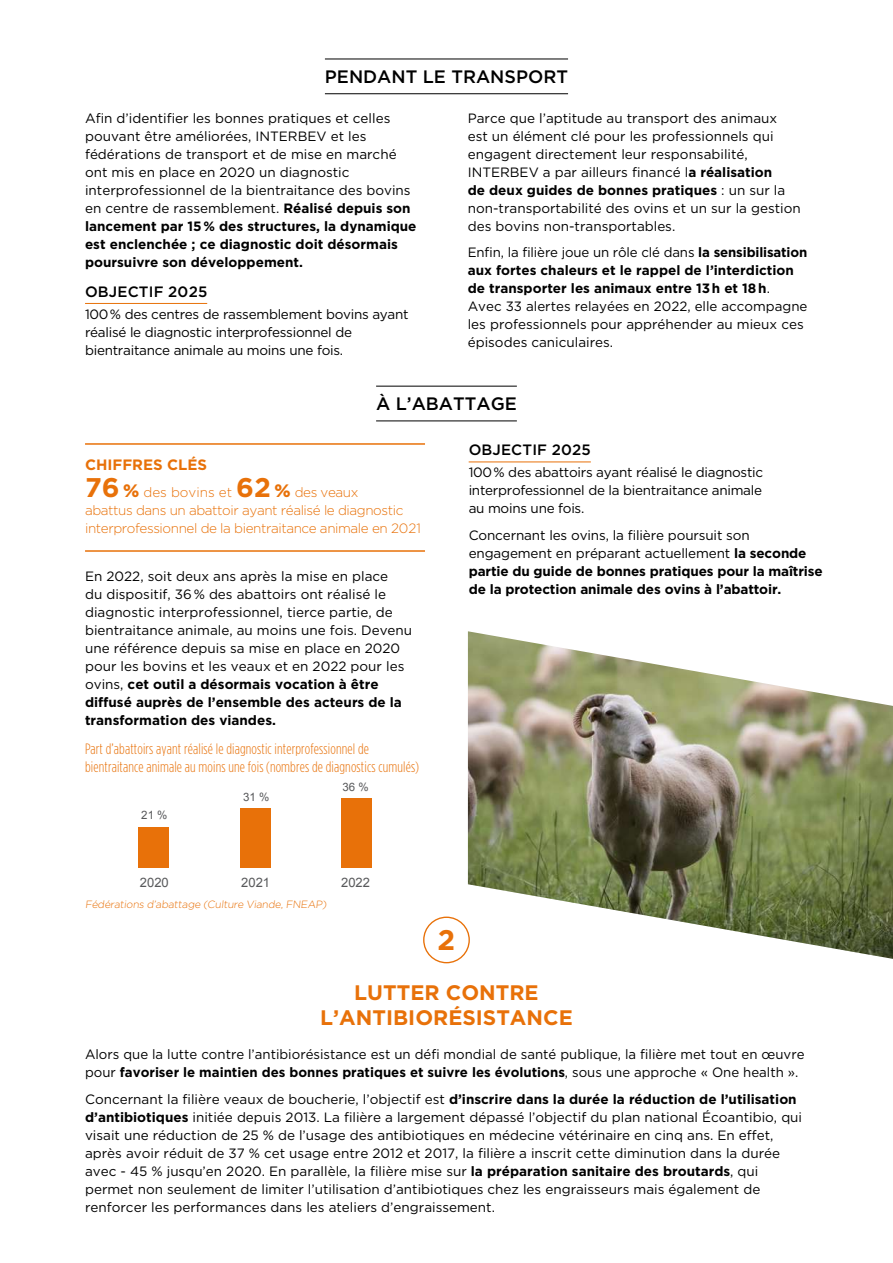
<style>
.page{position:relative;width:893px;height:1263px;background:#fff}
.page>*{position:absolute;margin:0;border:0;box-sizing:border-box;transform-origin:0 0}
.t1{font:700 28.35px "Gotham";color:#e87109}
.t2{font:700 21px/25.2px "Gotham";color:#e87109;text-align:center}
.t3{font:500 18px "Gotham";color:#000}
.t4{font:300 15px/18px "Gotham Condensed";letter-spacing:.01em;color:#e87109}
.t5{font:500 15px "Gotham";letter-spacing:.01em;color:#000}
.t6{font:700 15px "Gotham";color:#e87109}
.t7{font:13.5px/18px "Gotham";color:#000}
.t8{font:700 13.5px/18px "Gotham";letter-spacing:-.01em;color:#000}
.t9{font:300 13.5px/18px "Gotham";letter-spacing:-.03em;color:#e87109}
.t10{font:13.5px/18px "Gotham";letter-spacing:-.02em;color:#000}
.t11{font:12.9px "Arial";color:#58595b}
.t12{font:11.55px "Arial";color:#58595b}
.t13{font:300 10.5px "Gotham";color:#e87109}
.s1{font-weight:700}
.s2{font-weight:700;font-size:27px}
.s3{font-weight:900;font-size:18px}
.s4{font-weight:400}
</style>
<div class="page">
<img style="left:468px;top:631px;width:425px;height:328px">
<hr style="left:85px;top:303px;width:122px;height:1px;background:#e87109">
<hr style="left:469px;top:462px;width:122px;height:1px;background:#e87109">
<hr style="left:85px;top:443px;width:340px;height:2px;background:#e87109">
<hr style="left:85px;top:550px;width:340px;height:2px;background:#e87109">
<hr style="left:325px;top:59px;width:243px;height:1px;background:#000">
<hr style="left:325px;top:93px;width:243px;height:1px;background:#000">
<hr style="left:376px;top:386px;width:141px;height:1px;background:#000">
<hr style="left:376px;top:420px;width:141px;height:1px;background:#000">
<div style="left:423px;top:916px;width:47px;height:47px;border:1px solid #e87109;border-radius:50%"></div>
<div style="left:341px;top:798px;width:30px;height:69px;background:#e87109"></div>
<div style="left:139px;top:827px;width:30px;height:40px;background:#e87109"></div>
<div style="left:240px;top:808px;width:30px;height:59px;background:#e87109"></div>
<h3 class="t3" style="left:325px;top:65px;width:245px">PENDANT LE TRANSPORT</h3>
<p class="t7" style="left:468px;top:108px;width:335px">Parce que l’aptitude au transport des animaux est un élément clé pour les professionnels qui engagent directement leur responsabilité, INTERBEV a par ailleurs financé l<span class="s1">a réalisation<br>de deux guides de bonnes pratiques</span> : un sur la non‑transportabilité des ovins et un sur la gestion des bovins non-transportables.</p>
<p class="t7" style="left:468px;top:243px;width:341px">Enfin, la filière joue un rôle clé dans <span class="s1">la sensibilisation aux fortes chaleurs et le rappel de l’interdiction de transporter les animaux entre 13 h et 18 h</span>.<br>Avec 33 alertes relayées en 2022, elle accompagne les professionnels pour appréhender au mieux ces épisodes caniculaires.</p>
<p class="t7" style="left:85px;top:108px;width:333px">Afin d’identifier les bonnes pratiques et celles pouvant être améliorées, INTERBEV et les fédérations de transport et de mise en marché ont mis en place en 2020 un diagnostic interprofessionnel de la bientraitance des bovins en centre de rassemblement. <span class="s1">Réalisé depuis son lancement par 15 % des structures, la dynamique est enclenchée ; ce diagnostic doit désormais poursuivre son développement.</span></p>
<p class="t5" style="left:85px;top:282px;width:124px">OBJECTIF 2025</p>
<p class="t10" style="left:85px;top:305px;width:325px">100 % des centres de rassemblement bovins ayant réalisé le diagnostic interprofessionnel de bientraitance animale au moins une fois.</p>
<h3 class="t3" style="left:376px;top:392px;width:142px">À L’ABATTAGE</h3>
<p class="t6" style="left:85px;top:455px;width:124px">CHIFFRES CLÉS</p>
<p class="t9" style="left:85px;top:483px;width:337px"><span class="s2">76</span> <span class="s3">%</span> des bovins et <span class="s2">62</span> <span class="s3">%</span> des veaux<br>abattus dans un abattoir ayant réalisé le diagnostic interprofessionnel de la bientraitance animale en 2021</p>
<p class="t7" style="left:85px;top:567px;width:329px">En 2022, soit deux ans après la mise en place<br>du dispositif, 36 % des abattoirs ont réalisé le diagnostic interprofessionnel, tierce partie, de bientraitance animale, au moins une fois. Devenu une référence depuis sa mise en place en 2020 pour les bovins et les veaux et en 2022 pour les ovins, <span class="s1">cet outil a désormais vocation à être diffusé auprès de l’ensemble des acteurs de la transformation des viandes.</span></p>
<p class="t4" style="left:85px;top:740px;width:335px">Part d’abattoirs ayant réalisé le diagnostic interprofessionnel de bientraitance animale au moins une fois (nombres de diagnostics cumulés)</p>
<p class="t12" style="left:141px;top:807px;width:28px">21 %</p>
<p class="t12" style="left:243px;top:790px;width:28px">31 %</p>
<p class="t12" style="left:342px;top:780px;width:28px">36 %</p>
<p class="t5" style="left:469px;top:440px;width:124px">OBJECTIF 2025</p>
<p class="t7" style="left:469px;top:463px;width:296px;text-align:justify">100 % des abattoirs ayant réalisé le diagnostic interprofessionnel de la bientraitance animale au moins une fois.</p>
<p class="t8" style="left:469px;top:526px;width:356px"><span class="s4">Concernant les ovins, la filière poursuit son engagement en préparant actuellement</span> la seconde partie du guide de bonnes pratiques pour la maîtrise de la protection animale des ovins à l’abattoir.</p>
<p class="t11" style="left:140px;top:874px;width:30px">2020</p>
<p class="t11" style="left:241px;top:874px;width:30px">2021</p>
<p class="t13" style="left:85px;top:898px;width:245px">Fédérations d’abattage (Culture Viande, FNEAP)</p>
<p class="t11" style="left:341px;top:874px;width:30px">2022</p>
<h1 class="t1" style="left:438px;top:921px;width:19px">2</h1>
<h2 class="t2" style="left:320px;top:980px;width:254px">LUTTER CONTRE<br>L’ANTIBIORÉSISTANCE</h2>
<p class="t7" style="left:85px;top:1045px;width:721px">Alors que la lutte contre l’antibiorésistance est un défi mondial de santé publique, la filière met tout en œuvre pour <span class="s1">favoriser le maintien des bonnes pratiques et suivre les évolutions</span>, sous une approche « One health ».</p>
<p class="t7" style="left:85px;top:1090px;width:719px">Concernant la filière veaux de boucherie, l’objectif est <span class="s1">d’inscrire dans la durée la réduction de l’utilisation d’antibiotiques</span> initiée depuis 2013. La filière a largement dépassé l’objectif du plan national Écoantibio, qui visait une réduction de 25 % de l’usage des antibiotiques en médecine vétérinaire en cinq ans. En effet, après avoir réduit de 37 % cet usage entre 2012 et 2017, la filière a inscrit cette diminution dans la durée avec - 45 % jusqu’en 2020. En parallèle, la filière mise sur <span class="s1">la préparation sanitaire des broutards</span>, qui permet non seulement de limiter l’utilisation d’antibiotiques chez les engraisseurs mais également de renforcer les performances dans les ateliers d’engraissement.</p>
</div>
